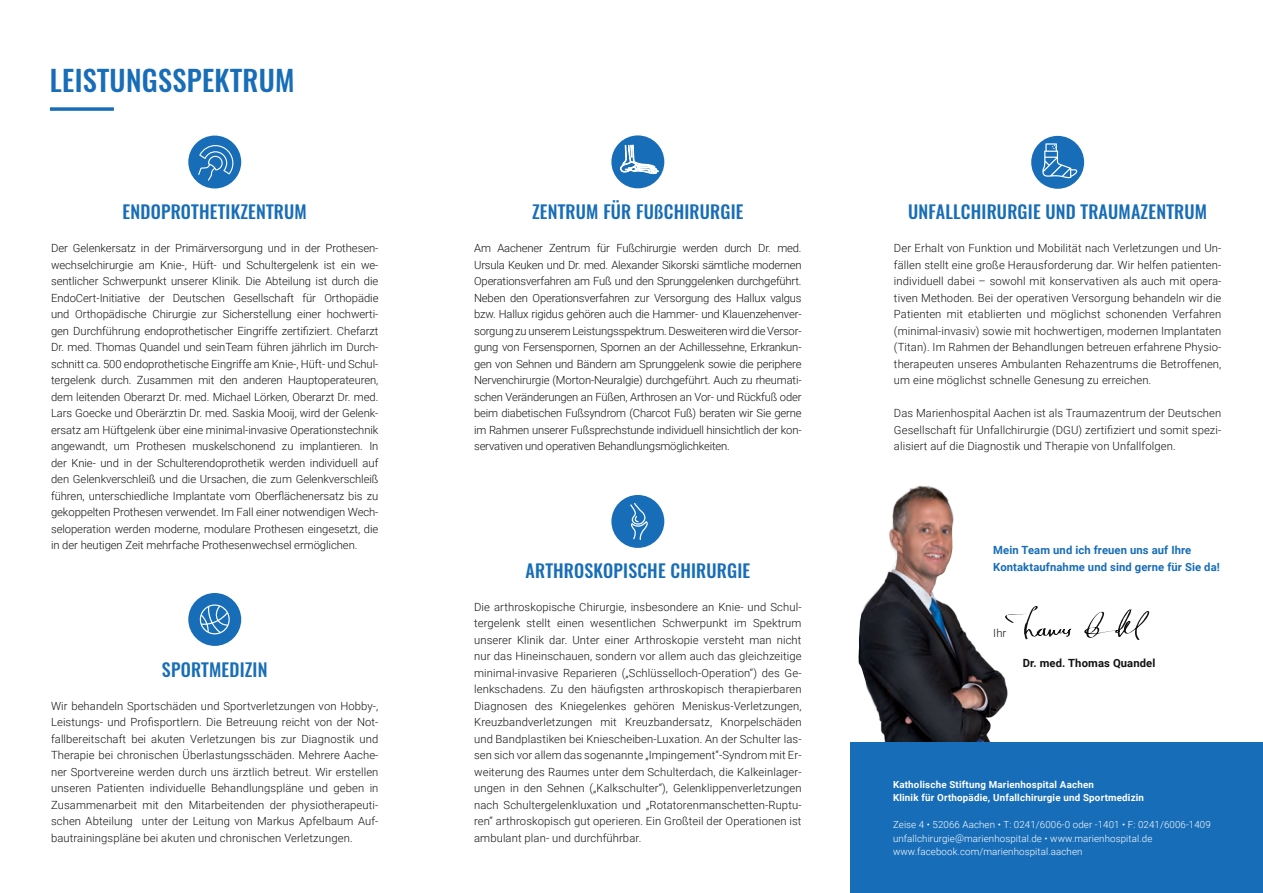
<style>
.page{position:relative;width:1263px;height:893px;background:#fff}
.page>*{position:absolute;margin:0;border:0;box-sizing:border-box;transform-origin:0 0}
.t1{font:500 28.5px "Oswald";letter-spacing:.01em;color:#176db7}
.t2{font:500 18px "Oswald";letter-spacing:.01em;color:#176db7}
.t3{font:300 11.25px/16.5px "Roboto";letter-spacing:.01em;color:#121311;text-align:justify}
.t4{font:700 11.25px/16.5px "Roboto";letter-spacing:.01em;color:#176db7}
.t5{font:700 11.25px "Roboto";letter-spacing:.01em;color:#121311}
.t6{font:300 9.75px/13.5px "Roboto";letter-spacing:.01em;color:#fff}
.t7{font:700 9.75px "Roboto";letter-spacing:.02em;color:#fff}
</style>
<div class="page">
<img style="left:858px;top:486px;width:169px;height:256px">
<div style="left:850px;top:742px;width:413px;height:151px;background:#176db7"></div>
<div style="left:611px;top:495px;width:53px;height:53px;background:#176db7;border-radius:50%"></div>
<svg style="left:630px;top:503px;width:18px;height:37px"></svg>
<div style="left:188px;top:593px;width:53px;height:53px;background:#176db7;border-radius:50%"></div>
<svg style="left:199px;top:604px;width:31px;height:30px"></svg>
<div style="left:611px;top:135px;width:53px;height:53px;background:#176db7;border-radius:50%"></div>
<svg style="left:620px;top:145px;width:38px;height:29px"></svg>
<div style="left:1031px;top:136px;width:53px;height:53px;background:#176db7;border-radius:50%"></div>
<svg style="left:1042px;top:143px;width:35px;height:35px"></svg>
<svg style="left:1084px;top:609px;width:66px;height:31px"></svg>
<svg style="left:1001px;top:606px;width:71px;height:33px"></svg>
<div style="left:188px;top:136px;width:53px;height:52px;background:#176db7;border-radius:50%"></div>
<svg style="left:198px;top:145px;width:35px;height:36px"></svg>
<hr style="left:50px;top:108px;width:64px;height:3px;background:#176db7">
<p class="t1" style="left:50px;top:65px;width:246px">LEISTUNGSSPEKTRUM</p>
<p class="t2" style="left:123px;top:202px;width:186px">ENDOPROTHETIKZENTRUM</p>
<p class="t3" style="left:51px;top:240px;width:329px">Der Gelenkersatz in der Primärversorgung und in der Prothesen&shy;wechselchirurgie am Knie-, Hüft- und Schultergelenk ist ein we&shy;sentlicher Schwerpunkt unserer Klinik. Die Abteilung ist durch die EndoCert-Initiative der Deutschen Gesellschaft für Orthopädie und Orthopädische Chirurgie zur Sicherstellung einer hochwerti&shy;gen Durchführung endoprothetischer Eingriffe zertifiziert. Chefarzt Dr. med. Thomas Quandel und seinTeam führen jährlich im Durch&shy;schnitt ca. 500 endoprothetische Eingriffe am Knie-, Hüft- und Schul&shy;tergelenk durch. Zusammen mit den anderen Hauptoperateuren, dem leitenden Oberarzt Dr. med. Michael Lörken, Oberarzt Dr. med.<br>Lars Goecke und Oberärztin Dr. med. Saskia Mooij, wird der Gelenk&shy;ersatz am Hüftgelenk über eine minimal-invasive Operationstechnik angewandt, um Prothesen muskelschonend zu implantieren. In der Knie- und in der Schulterendoprothetik werden individuell auf den Gelenkverschleiß und die Ursachen, die zum Gelenkverschleiß führen, unterschiedliche Implantate vom Oberflächenersatz bis zu gekoppelten Prothesen verwendet. Im Fall einer notwendigen Wech&shy;seloperation werden moderne, modulare Prothesen eingesetzt, die in der heutigen Zeit mehrfache Prothesenwechsel ermöglichen.</p>
<p class="t2" style="left:162px;top:660px;width:107px">SPORTMEDIZIN</p>
<p class="t3" style="left:51px;top:697px;width:329px">Wir behandeln Sportschäden und Sportverletzungen von Hobby-, Leistungs- und Profisportlern. Die Betreuung reicht von der Not&shy;fallbereitschaft bei akuten Verletzungen bis zur Diagnostik und Therapie bei chronischen Überlastungsschäden. Mehrere Aache&shy;ner Sportvereine werden durch uns ärztlich betreut. Wir erstellen unseren Patienten individuelle Behandlungspläne und geben in Zusammenarbeit mit den Mitarbeitenden der physiotherapeuti&shy;schen Abteilung unter der Leitung von Markus Apfelbaum Auf&shy;bautrainingspläne bei akuten und chronischen Verletzungen.</p>
<p class="t2" style="left:532px;top:202px;width:213px">ZENTRUM FÜR FUßCHIRURGIE</p>
<p class="t3" style="left:474px;top:239px;width:329px">Am Aachener Zentrum für Fußchirurgie werden durch Dr. med.<br>Ursula Keuken und Dr. med. Alexander Sikorski sämtliche modernen Operationsverfahren am Fuß und den Sprunggelenken durchgeführt.<br>Neben den Operationsverfahren zur Versorgung des Hallux valgus bzw. Hallux rigidus gehören auch die Hammer- und Klauenzehenver&shy;sorgung zu unserem Leistungsspektrum. Desweiteren wird die Versor&shy;gung von Fersenspornen, Spornen an der Achillessehne, Erkrankun&shy;gen von Sehnen und Bändern am Sprunggelenk sowie die periphere Nervenchirurgie (Morton-Neuralgie) durchgeführt. Auch zu rheumati&shy;schen Veränderungen an Füßen, Arthrosen an Vor- und Rückfuß oder beim diabetischen Fußsyndrom (Charcot Fuß) beraten wir Sie gerne im Rahmen unserer Fußsprechstunde individuell hinsichtlich der kon&shy;servativen und operativen Behandlungsmöglichkeiten.</p>
<p class="t2" style="left:525px;top:561px;width:226px">ARTHROSKOPISCHE CHIRURGIE</p>
<p class="t3" style="left:474px;top:598px;width:329px">Die arthroskopische Chirurgie, insbesondere an Knie- und Schul&shy;tergelenk stellt einen wesentlichen Schwerpunkt im Spektrum unserer Klinik dar. Unter einer Arthroskopie versteht man nicht nur das Hineinschauen, sondern vor allem auch das gleichzeitige minimal-invasive Reparieren („Schlüsselloch-Operation“) des Ge&shy;lenkschadens. Zu den häufigsten arthroskopisch therapierbaren Diagnosen des Kniegelenkes gehören Meniskus-Verletzungen, Kreuzbandverletzungen mit Kreuzbandersatz, Knorpelschäden und Bandplastiken bei Kniescheiben-Luxation. An der Schulter las&shy;sen sich vor allem das sogenannte „Impingement“-Syndrom mit Er&shy;weiterung des Raumes unter dem Schulterdach, die Kalkeinlager&shy;ungen in den Sehnen („Kalkschulter“), Gelenklippenverletzungen nach Schultergelenkluxation und „Rotatorenmanschetten-Ruptu&shy;ren“ arthroskopisch gut operieren. Ein Großteil der Operationen ist ambulant plan- und durchführbar.</p>
<p class="t2" style="left:908px;top:203px;width:300px">UNFALLCHIRURGIE UND TRAUMAZENTRUM</p>
<p class="t3" style="left:894px;top:240px;width:329px">Der Erhalt von Funktion und Mobilität nach Verletzungen und Un&shy;fällen stellt eine große Herausforderung dar. Wir helfen patienten&shy;individuell dabei – sowohl mit konservativen als auch mit opera&shy;tiven Methoden. Bei der operativen Versorgung behandeln wir die Patienten mit etablierten und möglichst schonenden Verfahren (minimal-invasiv) sowie mit hochwertigen, modernen Implantaten (Titan). Im Rahmen der Behandlungen betreuen erfahrene Physio&shy;therapeuten unseres Ambulanten Rehazentrums die Betroffenen, um eine möglichst schnelle Genesung zu erreichen.</p>
<p class="t3" style="left:894px;top:405px;width:329px">Das Marienhospital Aachen ist als Traumazentrum der Deutschen Gesellschaft für Unfallchirurgie (DGU) zertifiziert und somit spezi&shy;alisiert auf die Diagnostik und Therapie von Unfallfolgen.</p>
<p class="t4" style="left:993px;top:542px;width:228px">Mein Team und ich freuen uns auf Ihre<br>Kontaktaufnahme und sind gerne für Sie da!</p>
<p class="t3" style="left:993px;top:624px;width:15px">Ihr</p>
<p class="t5" style="left:1023px;top:655px;width:134px">Dr. med. Thomas Quandel</p>
<p class="t7" style="left:893px;top:777px;width:202px">Katholische Stiftung Marienhospital Aachen</p>
<p class="t7" style="left:893px;top:791px;width:253px">Klinik für Orthopädie, Unfallchirurgie und Sportmedizin</p>
<p class="t6" style="left:893px;top:817px;width:319px">Zeise 4 • 52066 Aachen • T: 0241/6006-0 oder -1401 • F: 0241/6006-1409</p>
<p class="t6" style="left:893px;top:831px;width:261px">unfallchirurgie@marienhospital.de • www.marienhospital.de www.facebook.com/marienhospital.aachen</p>
</div>
